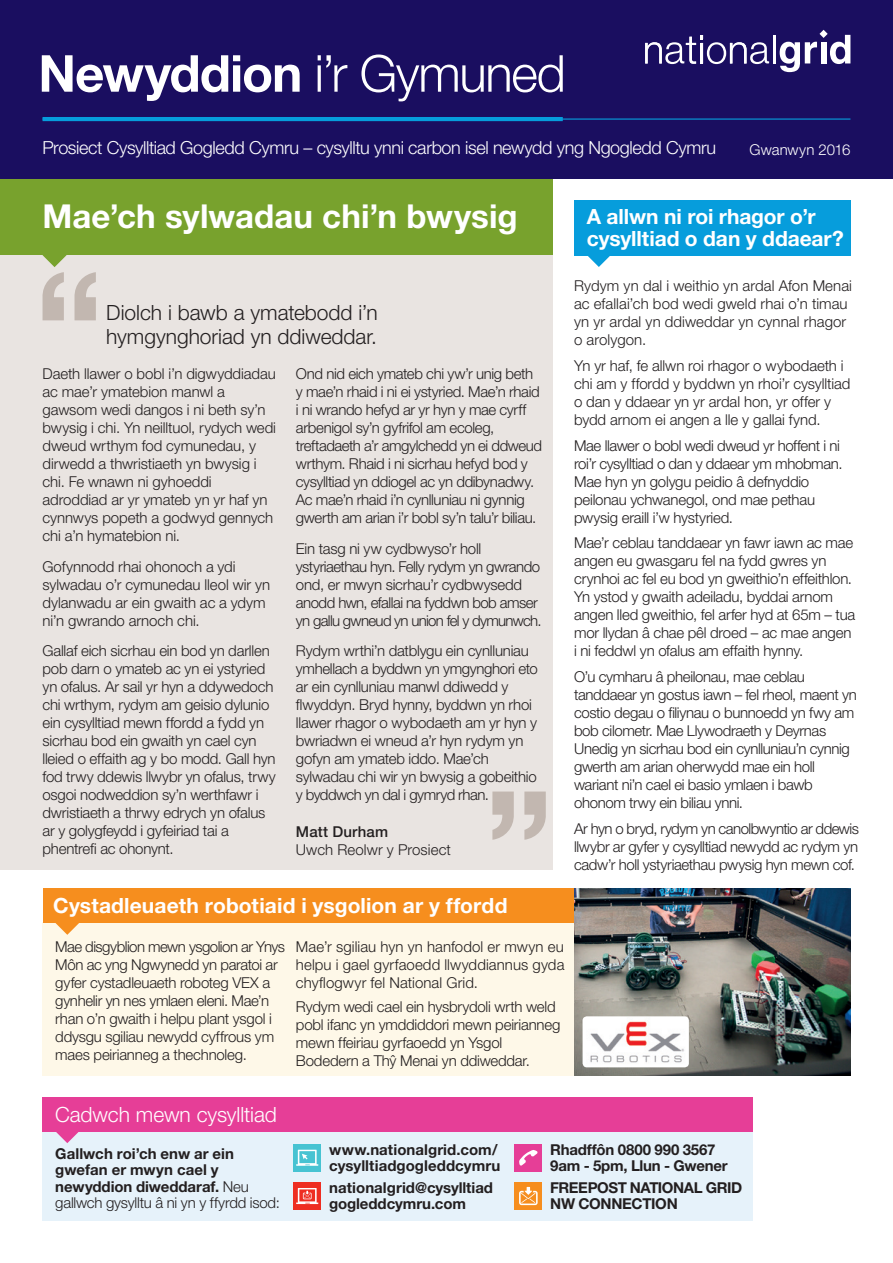
<style>
.page{position:relative;width:893px;height:1263px;background:#fff}
.page>*{position:absolute;margin:0;border:0;box-sizing:border-box;transform-origin:0 0}
.t1{font:300 51px "Helvetica Neue LT Pro";letter-spacing:-.025em;color:#fff}
.t2{font:700 33px "Helvetica Neue LT Pro";color:#fff}
.BODY_COPY{font:700 21px/22.5px "Helvetica Neue LT Pro";color:#fff}
.BODY_COPY-2{font:300 21px/24px "Helvetica Neue LT Pro";color:#231f20}
.BODY_COPY-3{font:300 21px "Helvetica Neue LT Pro";letter-spacing:-.01em;color:#fff}
.t3{font:300 18px "Helvetica Neue LT Pro";letter-spacing:-.02em;color:#fff}
.BODY_COPY-4{font:300 15px/18px "Helvetica Neue LT Pro";letter-spacing:-.015em;color:#231f20}
.BODY_COPY-5{font:700 15px/16.5px "Helvetica Neue LT Pro";color:#231f20}
.BODY_COPY-6{font:300 15px/18px "Helvetica Neue LT Pro";letter-spacing:.005em;color:#231f20}
.BODY_COPY-7{font:700 15px/16.5px "Helvetica Neue LT Pro";letter-spacing:-.025em;color:#231f20}
.t4{font:300 15px "Helvetica Neue LT Pro";letter-spacing:-.005em;color:#fff}
.s1{font-weight:700}
.s2{font-weight:500}
.s3{font-weight:300}
</style>
<div class="page">
<div style="left:0;top:251px;width:553px;height:619px;background:#e9e4e1"></div>
<div style="left:0;top:179px;width:553px;height:76px;background:#78a22d"></div>
<svg style="left:587px;top:255px;width:24px;height:12px"></svg>
<div style="left:574px;top:200px;width:276px;height:55px;background:#069ddc"></div>
<div style="left:43px;top:923px;width:807px;height:153px;background:#fef8e8"></div>
<svg style="left:55px;top:923px;width:24px;height:12px"></svg>
<svg style="left:42px;top:255px;width:54px;height:65px"></svg>
<svg style="left:492px;top:791px;width:54px;height:49px"></svg>
<div style="left:43px;top:889px;width:807px;height:34px;background:#f68e1e"></div>
<div style="left:0;top:0;width:893px;height:179px;background:#1a0e60"></div>
<hr style="left:43px;top:118px;width:807px;height:2px;background:#069ddc">
<hr style="left:43px;top:117px;width:520px;height:4px;background:#069ddc">
<svg style="left:645px;top:35px;width:124px;height:29px"></svg>
<hr style="left:773px;top:35px;width:3px;height:28px;background:#fff">
<svg style="left:780px;top:30px;width:70px;height:42px"></svg>
<div style="left:43px;top:1131px;width:710px;height:89px;background:#e6f2fa"></div>
<div style="left:43px;top:1097px;width:710px;height:34px;background:#e63e97"></div>
<svg style="left:55px;top:1131px;width:24px;height:12px"></svg>
<div style="left:293px;top:1144px;width:28px;height:27px;background:#47c3d2"></div>
<svg style="left:296px;top:1150px;width:22px;height:16px"></svg>
<div style="left:293px;top:1182px;width:28px;height:28px;background:#ee2e22"></div>
<svg style="left:296px;top:1188px;width:22px;height:16px"></svg>
<div style="left:514px;top:1144px;width:28px;height:27px;background:#e63e97"></div>
<svg style="left:519px;top:1150px;width:19px;height:16px"></svg>
<div style="left:514px;top:1182px;width:28px;height:28px;background:#f68e1e"></div>
<svg style="left:519px;top:1187px;width:19px;height:18px"></svg>
<img style="left:574px;top:889px;width:276px;height:187px">
<div style="left:583px;top:1016px;width:106px;height:51px;background:#fff;border-radius:4px"></div>
<img style="left:590px;top:1021px;width:94px;height:42px">
<p class="t1" style="left:38px;top:42px;width:529px"><span class="s1">Newyddion</span> i’r Gymuned</p>
<p class="t3" style="left:43px;top:137px;width:675px">Prosiect Cysylltiad Gogledd Cymru – cysylltu ynni carbon isel newydd yng Ngogledd Cymru</p>
<p class="t4" style="left:749px;top:141px;width:102px">Gwanwyn 2016</p>
<p class="t2" style="left:43px;top:195px;width:477px">Mae’ch sylwadau chi’n bwysig</p>
<p class="BODY_COPY" style="left:587px;top:204px;width:258px">A allwn ni roi rhagor o’r cysylltiad o dan y ddaear?</p>
<p class="BODY_COPY-2" style="left:106px;top:300px;width:273px">Diolch i bawb a ymatebodd i’n hymgynghoriad yn ddiweddar.</p>
<p class="BODY_COPY-4" style="left:43px;top:364px;width:235px">Daeth llawer o bobl i’n digwyddiadau ac mae’r ymatebion manwl a gawsom wedi dangos i ni beth sy’n bwysig i chi. Yn neilltuol, rydych wedi dweud wrthym fod cymunedau, y dirwedd a thwristiaeth yn bwysig i chi. Fe wnawn ni gyhoeddi adroddiad ar yr ymateb yn yr haf yn cynnwys popeth a godwyd gennych chi a’n hymatebion ni.</p>
<p class="BODY_COPY-4" style="left:43px;top:557px;width:229px">Gofynnodd rhai ohonoch a ydi sylwadau o’r cymunedau lleol wir yn dylanwadu ar ein gwaith ac a ydym ni’n gwrando arnoch chi.</p>
<p class="BODY_COPY-4" style="left:43px;top:642px;width:235px">Gallaf eich sicrhau ein bod yn darllen pob darn o ymateb ac yn ei ystyried yn ofalus. Ar sail yr hyn a ddywedoch chi wrthym, rydym am geisio dylunio ein cysylltiad mewn ffordd a fydd yn sicrhau bod ein gwaith yn cael cyn lleied o effaith ag y bo modd. Gall hyn fod trwy ddewis llwybr yn ofalus, trwy osgoi nodweddion sy’n werthfawr i dwristiaeth a thrwy edrych yn ofalus ar y golygfeydd i gyfeiriad tai a phentrefi ac ohonynt.</p>
<p class="BODY_COPY-4" style="left:296px;top:364px;width:248px">Ond nid eich ymateb chi yw’r unig beth y mae’n rhaid i ni ei ystyried. Mae’n rhaid i ni wrando hefyd ar yr hyn y mae cyrff arbenigol sy’n gyfrifol am ecoleg, treftadaeth a’r amgylchedd yn ei ddweud wrthym. Rhaid i ni sicrhau hefyd bod y cysylltiad yn ddiogel ac yn ddibynadwy.<br>Ac mae’n rhaid i’n cynlluniau ni gynnig gwerth am arian i’r bobl sy’n talu’r biliau.</p>
<p class="BODY_COPY-4" style="left:296px;top:539px;width:247px">Ein tasg ni yw cydbwyso’r holl ystyriaethau hyn. Felly rydym yn gwrando ond, er mwyn sicrhau’r cydbwysedd anodd hwn, efallai na fyddwn bob amser yn gallu gwneud yn union fel y dymunwch.</p>
<p class="BODY_COPY-4" style="left:296px;top:642px;width:243px">Rydym wrthi’n datblygu ein cynlluniau ymhellach a byddwn yn ymgynghori eto ar ein cynlluniau manwl ddiwedd y flwyddyn. Bryd hynny, byddwn yn rhoi llawer rhagor o wybodaeth am yr hyn y bwriadwn ei wneud a’r hyn rydym yn gofyn am ymateb iddo. Mae’ch sylwadau chi wir yn bwysig a gobeithio y byddwch yn dal i gymryd rhan.</p>
<p class="BODY_COPY-6" style="left:296px;top:822px;width:157px"><span class="s2">Matt Durham<br></span>Uwch Reolwr y Prosiect</p>
<p class="BODY_COPY-6" style="left:574px;top:277px;width:280px">Rydym yn dal i weithio yn ardal Afon Menai ac efallai’ch bod wedi gweld rhai o’n timau yn yr ardal yn ddiweddar yn cynnal rhagor o arolygon.</p>
<p class="BODY_COPY-4" style="left:574px;top:356px;width:278px">Yn yr haf, fe allwn roi rhagor o wybodaeth i chi am y ffordd y byddwn yn rhoi’r cysylltiad o dan y ddaear yn yr ardal hon, yr offer y bydd arnom ei angen a lle y gallai fynd.</p>
<p class="BODY_COPY-4" style="left:574px;top:436px;width:270px">Mae llawer o bobl wedi dweud yr hoffent i ni roi’r cysylltiad o dan y ddaear ym mhobman.<br>Mae hyn yn golygu peidio â defnyddio peilonau ychwanegol, ond mae pethau pwysig eraill i’w hystyried.</p>
<p class="BODY_COPY-4" style="left:574px;top:534px;width:283px">Mae’r ceblau tanddaear yn fawr iawn ac mae angen eu gwasgaru fel na fydd gwres yn crynhoi ac fel eu bod yn gweithio’n effeithlon.<br>Yn ystod y gwaith adeiladu, byddai arnom angen lled gweithio, fel arfer hyd at 65m – tua mor llydan â chae pêl droed – ac mae angen i ni feddwl yn ofalus am effaith hynny.</p>
<p class="BODY_COPY-4" style="left:574px;top:667px;width:284px">O’u cymharu â pheilonau, mae ceblau tanddaear yn gostus iawn – fel rheol, maent yn costio degau o filiynau o bunnoedd yn fwy am bob cilometr. Mae Llywodraeth y Deyrnas Unedig yn sicrhau bod ein cynlluniau’n cynnig gwerth am arian oherwydd mae ein holl wariant ni’n cael ei basio ymlaen i bawb ohonom trwy ein biliau ynni.</p>
<p class="BODY_COPY-4" style="left:574px;top:819px;width:286px;text-align:justify">Ar hyn o bryd, rydym yn canolbwyntio ar ddewis llwybr ar gyfer y cysylltiad newydd ac rydym yn cadw’r holl ystyriaethau pwysig hyn mewn cof.</p>
<p class="BODY_COPY" style="left:53px;top:894px;width:456px">Cystadleuaeth robotiaid i ysgolion ar y ffordd</p>
<p class="BODY_COPY-4" style="left:55px;top:937px;width:231px">Mae disgyblion mewn ysgolion ar Ynys Môn ac yng Ngwynedd yn paratoi ar gyfer cystadleuaeth roboteg VEX a gynhelir yn nes ymlaen eleni. Mae’n rhan o’n gwaith i helpu plant ysgol i ddysgu sgiliau newydd cyffrous ym maes peirianneg a thechnoleg.</p>
<p class="BODY_COPY-4" style="left:296px;top:937px;width:270px;text-align:justify">Mae’r sgiliau hyn yn hanfodol er mwyn eu helpu i gael gyrfaoedd llwyddiannus gyda chyflogwyr fel National Grid.</p>
<p class="BODY_COPY-4" style="left:296px;top:997px;width:266px">Rydym wedi cael ein hysbrydoli wrth weld pobl ifanc yn ymddiddori mewn peirianneg mewn ffeiriau gyrfaoedd yn Ysgol Bodedern a Thŷ Menai yn ddiweddar.</p>
<p class="BODY_COPY-3" style="left:55px;top:1101px;width:223px">Cadwch mewn cysylltiad</p>
<p class="BODY_COPY-5" style="left:55px;top:1145px;width:226px">Gallwch roi’ch enw ar ein gwefan er mwyn cael y newyddion diweddaraf. <span class="s3">Neu gallwch gysylltu â ni yn y ffyrdd isod:</span></p>
<p class="BODY_COPY-5" style="left:329px;top:1141px;width:173px">www.nationalgrid.com/ cysylltiadgogleddcymru</p>
<p class="BODY_COPY-5" style="left:329px;top:1179px;width:165px">nationalgrid@cysylltiad gogleddcymru.com</p>
<p class="BODY_COPY-5" style="left:550px;top:1140px;width:179px">Rhadffôn 0800 990 3567<br>9am - 5pm, Llun - Gwener</p>
<p class="BODY_COPY-7" style="left:550px;top:1179px;width:193px">FREEPOST NATIONAL GRID<br>NW CONNECTION</p>
</div>
